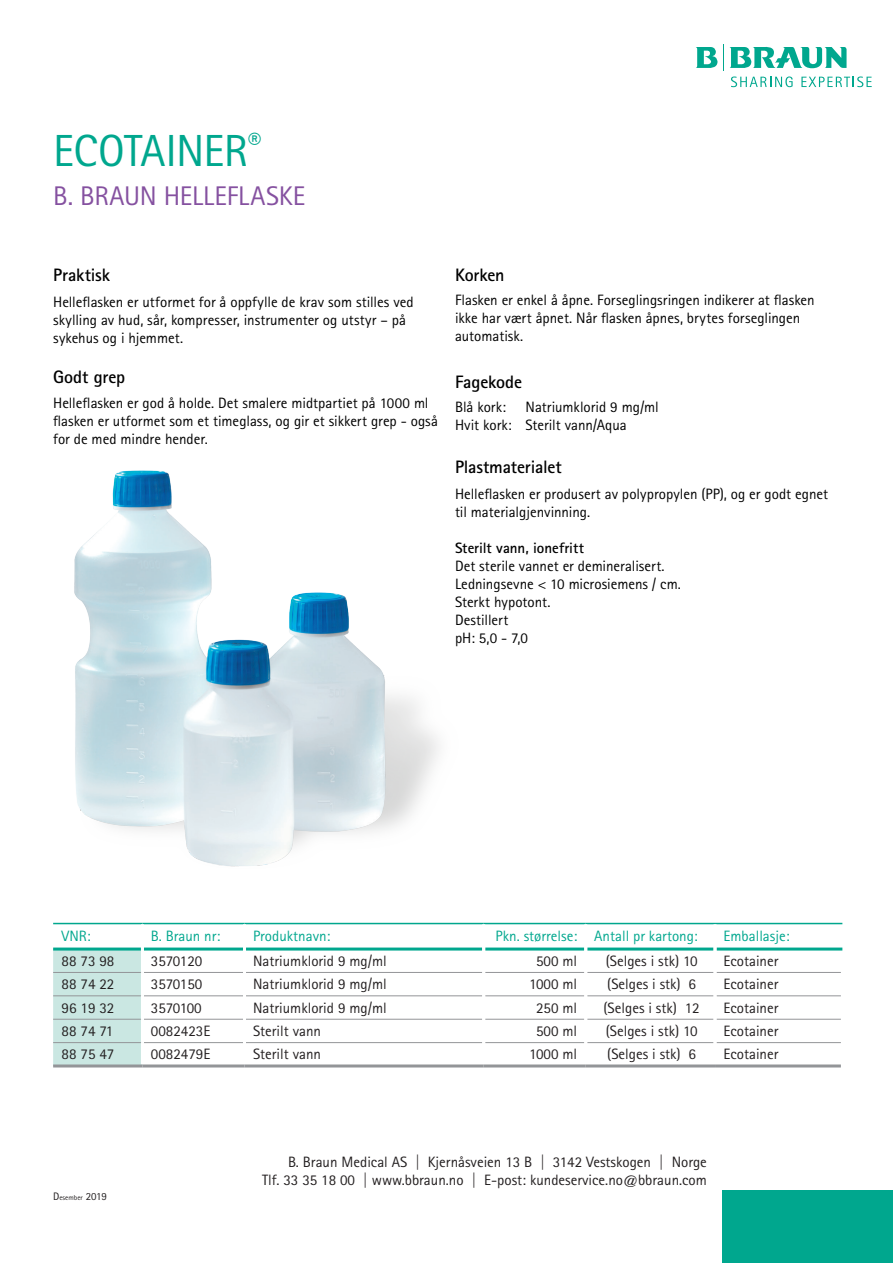
<style>
.page{position:relative;width:893px;height:1263px;background:#fff}
.page>*{position:absolute;margin:0;border:0;box-sizing:border-box;transform-origin:0 0}
.t1{font:45px "Rotis Sans Serif Pro";letter-spacing:-.015em;color:#00a78e}
.t2{font:27px "Rotis Sans Serif Pro";letter-spacing:-.005em;color:#8551a0}
.t3{font:700 18px "Rotis Sans Serif Pro";letter-spacing:-.01em;color:#000}
.t4{font:15px/18px "Rotis Sans Serif Pro";color:#000}
.t5{font:15px/18px "Rotis Sans Serif Pro";color:#231f20;text-align:right}
.t6{font:15px "Rotis Sans Serif Pro";color:#00a78e}
.t7{font:700 15px "Rotis Sans Serif Pro";letter-spacing:-.005em;color:#000}
.t8{font:15px "Rotis Sans Serif Pro";letter-spacing:-.02em;color:#231f20}
.t9{font:7.2px "Rotis Sans Serif";color:#231f20}
.s1{font-size:10.95px}
</style>
<div class="page">
<svg style="left:731px;top:76px;width:62px;height:11px"></svg>
<svg style="left:801px;top:76px;width:71px;height:11px"></svg>
<svg style="left:696px;top:44px;width:150px;height:26px"></svg>
<div style="left:723px;top:1191px;width:170px;height:72px;background:#00a78e"></div>
<img style="left:53px;top:470px;width:464px;height:453px">
<svg style="left:53px;top:924px;width:788px;height:140px"></svg>
<hr style="left:53px;top:972px;width:88px;height:1px;background:#939598">
<hr style="left:144px;top:972px;width:99px;height:1px;background:#939598">
<hr style="left:246px;top:972px;width:236px;height:1px;background:#939598">
<hr style="left:485px;top:972px;width:99px;height:1px;background:#939598">
<hr style="left:587px;top:972px;width:126px;height:1px;background:#939598">
<hr style="left:716px;top:972px;width:125px;height:1px;background:#939598">
<hr style="left:53px;top:995px;width:88px;height:1px;background:#939598">
<hr style="left:144px;top:995px;width:99px;height:1px;background:#939598">
<hr style="left:246px;top:995px;width:236px;height:1px;background:#939598">
<hr style="left:485px;top:995px;width:99px;height:1px;background:#939598">
<hr style="left:587px;top:995px;width:126px;height:1px;background:#939598">
<hr style="left:716px;top:995px;width:125px;height:1px;background:#939598">
<hr style="left:53px;top:1019px;width:88px;height:1px;background:#939598">
<hr style="left:144px;top:1019px;width:99px;height:1px;background:#939598">
<hr style="left:246px;top:1019px;width:236px;height:1px;background:#939598">
<hr style="left:485px;top:1019px;width:99px;height:1px;background:#939598">
<hr style="left:587px;top:1019px;width:126px;height:1px;background:#939598">
<hr style="left:716px;top:1019px;width:125px;height:1px;background:#939598">
<hr style="left:53px;top:1042px;width:88px;height:1px;background:#939598">
<hr style="left:144px;top:1042px;width:99px;height:1px;background:#939598">
<hr style="left:246px;top:1042px;width:236px;height:1px;background:#939598">
<hr style="left:485px;top:1042px;width:99px;height:1px;background:#939598">
<hr style="left:587px;top:1042px;width:126px;height:1px;background:#939598">
<hr style="left:716px;top:1042px;width:125px;height:1px;background:#939598">
<hr style="left:141px;top:1042px;width:3px;height:22px;background:#fff">
<hr style="left:243px;top:1042px;width:3px;height:22px;background:#fff">
<hr style="left:482px;top:1042px;width:3px;height:22px;background:#fff">
<hr style="left:584px;top:1042px;width:3px;height:22px;background:#fff">
<hr style="left:713px;top:1042px;width:3px;height:22px;background:#fff">
<hr style="left:53px;top:1064px;width:89px;height:3px;background:#939598">
<hr style="left:142px;top:1064px;width:102px;height:3px;background:#939598">
<hr style="left:244px;top:1064px;width:240px;height:3px;background:#939598">
<hr style="left:484px;top:1064px;width:102px;height:3px;background:#939598">
<hr style="left:586px;top:1064px;width:129px;height:3px;background:#939598">
<hr style="left:715px;top:1064px;width:126px;height:3px;background:#939598">
<hr style="left:839px;top:924px;width:3px;height:23px;background:#fff">
<hr style="left:53px;top:923px;width:89px;height:1px;background:#00a78e">
<hr style="left:142px;top:923px;width:102px;height:1px;background:#00a78e">
<hr style="left:244px;top:923px;width:240px;height:1px;background:#00a78e">
<hr style="left:484px;top:923px;width:102px;height:1px;background:#00a78e">
<hr style="left:586px;top:923px;width:129px;height:1px;background:#00a78e">
<hr style="left:715px;top:923px;width:127px;height:1px;background:#00a78e">
<hr style="left:53px;top:947px;width:88px;height:3px;background:#00a78e">
<hr style="left:144px;top:947px;width:99px;height:3px;background:#00a78e">
<hr style="left:246px;top:947px;width:236px;height:3px;background:#00a78e">
<hr style="left:485px;top:947px;width:99px;height:3px;background:#00a78e">
<hr style="left:587px;top:947px;width:126px;height:3px;background:#00a78e">
<hr style="left:716px;top:947px;width:126px;height:3px;background:#00a78e">
<hr style="left:141px;top:924px;width:3px;height:25px;background:#fff">
<hr style="left:243px;top:924px;width:3px;height:25px;background:#fff">
<hr style="left:482px;top:924px;width:3px;height:25px;background:#fff">
<hr style="left:584px;top:924px;width:3px;height:25px;background:#fff">
<hr style="left:713px;top:924px;width:3px;height:25px;background:#fff">
<hr style="left:141px;top:949px;width:3px;height:23px;background:#fff">
<hr style="left:243px;top:949px;width:3px;height:23px;background:#fff">
<hr style="left:482px;top:949px;width:3px;height:23px;background:#fff">
<hr style="left:584px;top:949px;width:3px;height:23px;background:#fff">
<hr style="left:713px;top:949px;width:3px;height:23px;background:#fff">
<hr style="left:141px;top:972px;width:3px;height:24px;background:#fff">
<hr style="left:243px;top:972px;width:3px;height:24px;background:#fff">
<hr style="left:482px;top:972px;width:3px;height:24px;background:#fff">
<hr style="left:584px;top:972px;width:3px;height:24px;background:#fff">
<hr style="left:713px;top:972px;width:3px;height:24px;background:#fff">
<hr style="left:141px;top:996px;width:3px;height:23px;background:#fff">
<hr style="left:243px;top:996px;width:3px;height:23px;background:#fff">
<hr style="left:482px;top:996px;width:3px;height:23px;background:#fff">
<hr style="left:584px;top:996px;width:3px;height:23px;background:#fff">
<hr style="left:713px;top:996px;width:3px;height:23px;background:#fff">
<hr style="left:141px;top:1019px;width:3px;height:23px;background:#fff">
<hr style="left:243px;top:1019px;width:3px;height:23px;background:#fff">
<hr style="left:482px;top:1019px;width:3px;height:23px;background:#fff">
<hr style="left:584px;top:1019px;width:3px;height:23px;background:#fff">
<hr style="left:713px;top:1019px;width:3px;height:23px;background:#fff">
<p class="t1" style="left:53px;top:124px;width:210px">ECOTAINER<sup>®</sup></p>
<p class="t2" style="left:53px;top:180px;width:254px">B. BRAUN HELLEFLASKE</p>
<p class="t3" style="left:53px;top:264px;width:59px">Praktisk</p>
<p class="t4" style="left:53px;top:293px;width:362px">Helleflasken er utformet for å oppfylle de krav som stilles ved</p>
<p class="t4" style="left:53px;top:311px;width:354px">skylling av hud, sår, kompresser, instrumenter og utstyr – på sykehus og i hjemmet.</p>
<p class="t3" style="left:53px;top:365px;width:74px">Godt grep</p>
<p class="t4" style="left:53px;top:394px;width:386px">Helleflasken er god å holde. Det smalere midtpartiet på 1000 ml flasken er utformet som et timeglass, og gir et sikkert grep - også for de med mindre hender.</p>
<p class="t3" style="left:455px;top:264px;width:51px">Korken</p>
<p class="t4" style="left:455px;top:291px;width:361px">Flasken er enkel å åpne. Forseglingsringen indikerer at flasken ikke har vært åpnet. Når flasken åpnes, brytes forseglingen automatisk.</p>
<p class="t3" style="left:455px;top:371px;width:69px">Fagekode</p>
<p class="t4" style="left:455px;top:398px;width:52px">Blå kork:</p>
<p class="t4" style="left:525px;top:398px;width:135px">Natriumklorid 9 mg/ml</p>
<p class="t4" style="left:455px;top:416px;width:173px">Hvit kork: Sterilt vann/Aqua</p>
<p class="t3" style="left:455px;top:456px;width:108px">Plastmaterialet</p>
<p class="t4" style="left:455px;top:485px;width:375px">Helleflasken er produsert av polypropylen (PP), og er godt egnet til materialgjenvinning.</p>
<p class="t7" style="left:455px;top:538px;width:130px">Sterilt vann, ionefritt</p>
<p class="t4" style="left:455px;top:557px;width:211px">Det sterile vannet er demineralisert.</p>
<p class="t4" style="left:455px;top:575px;width:228px">Ledningsevne &lt; 10 microsiemens / cm.</p>
<p class="t4" style="left:455px;top:593px;width:97px">Sterkt hypotont.</p>
<p class="t4" style="left:455px;top:611px;width:55px">Destillert</p>
<p class="t4" style="left:455px;top:629px;width:75px">pH: 5,0 - 7,0</p>
<p class="t6" style="left:62px;top:927px;width:31px">VNR:</p>
<p class="t6" style="left:151px;top:927px;width:71px">B. Braun nr:</p>
<p class="t6" style="left:253px;top:927px;width:79px">Produktnavn:</p>
<p class="t6" style="left:496px;top:927px;width:83px">Pkn. størrelse:</p>
<p class="t6" style="left:594px;top:927px;width:105px">Antall pr kartong:</p>
<p class="t6" style="left:723px;top:927px;width:68px">Emballasje:</p>
<p class="t5" style="left:62px;top:952px;width:54px">88 73 98</p>
<p class="t5" style="left:151px;top:952px;width:53px">3570120</p>
<p class="t5" style="left:253px;top:952px;width:135px">Natriumklorid 9 mg/ml</p>
<p class="t5" style="left:536px;top:952px;width:43px">500 ml</p>
<p class="t5" style="left:606px;top:952px;width:93px">(Selges i stk) 10</p>
<p class="t5" style="left:723px;top:952px;width:56px">Ecotainer</p>
<p class="t5" style="left:62px;top:975px;width:54px">88 74 22</p>
<p class="t5" style="left:151px;top:975px;width:53px">3570150</p>
<p class="t5" style="left:253px;top:975px;width:135px">Natriumklorid 9 mg/ml</p>
<p class="t5" style="left:529px;top:975px;width:50px">1000 ml</p>
<p class="t5" style="left:607px;top:975px;width:90px">(Selges i stk) 6</p>
<p class="t5" style="left:723px;top:975px;width:56px">Ecotainer</p>
<p class="t5" style="left:62px;top:999px;width:54px">96 19 32</p>
<p class="t8" style="left:151px;top:999px;width:52px">3570100</p>
<p class="t5" style="left:253px;top:999px;width:135px">Natriumklorid 9 mg/ml</p>
<p class="t5" style="left:536px;top:999px;width:43px">250 ml</p>
<p class="t5" style="left:603px;top:999px;width:98px">(Selges i stk) 12</p>
<p class="t5" style="left:723px;top:999px;width:56px">Ecotainer</p>
<p class="t5" style="left:62px;top:1022px;width:53px">88 74 71</p>
<p class="t5" style="left:151px;top:1022px;width:61px">0082423E</p>
<p class="t5" style="left:253px;top:1022px;width:70px">Sterilt vann</p>
<p class="t5" style="left:536px;top:1022px;width:43px">500 ml</p>
<p class="t5" style="left:606px;top:1022px;width:93px">(Selges i stk) 10</p>
<p class="t5" style="left:723px;top:1022px;width:56px">Ecotainer</p>
<p class="t5" style="left:62px;top:1045px;width:54px">88 75 47</p>
<p class="t5" style="left:151px;top:1045px;width:61px">0082479E</p>
<p class="t5" style="left:253px;top:1045px;width:70px">Sterilt vann</p>
<p class="t5" style="left:529px;top:1045px;width:50px">1000 ml</p>
<p class="t5" style="left:607px;top:1045px;width:90px">(Selges i stk) 6</p>
<p class="t5" style="left:723px;top:1045px;width:56px">Ecotainer</p>
<p class="t9" style="left:53px;top:1193px;width:55px"><span class="s1">D</span>esember <span class="s1">2019</span></p>
<p class="t5" style="left:262px;top:1152px;width:446px">B. Braun Medical AS | Kjernåsveien 13 B | 3142 Vestskogen | Norge<br>Tlf. 33 35 18 00 | www.bbraun.no | E-post: kundeservice.no@bbraun.com</p>
</div>
